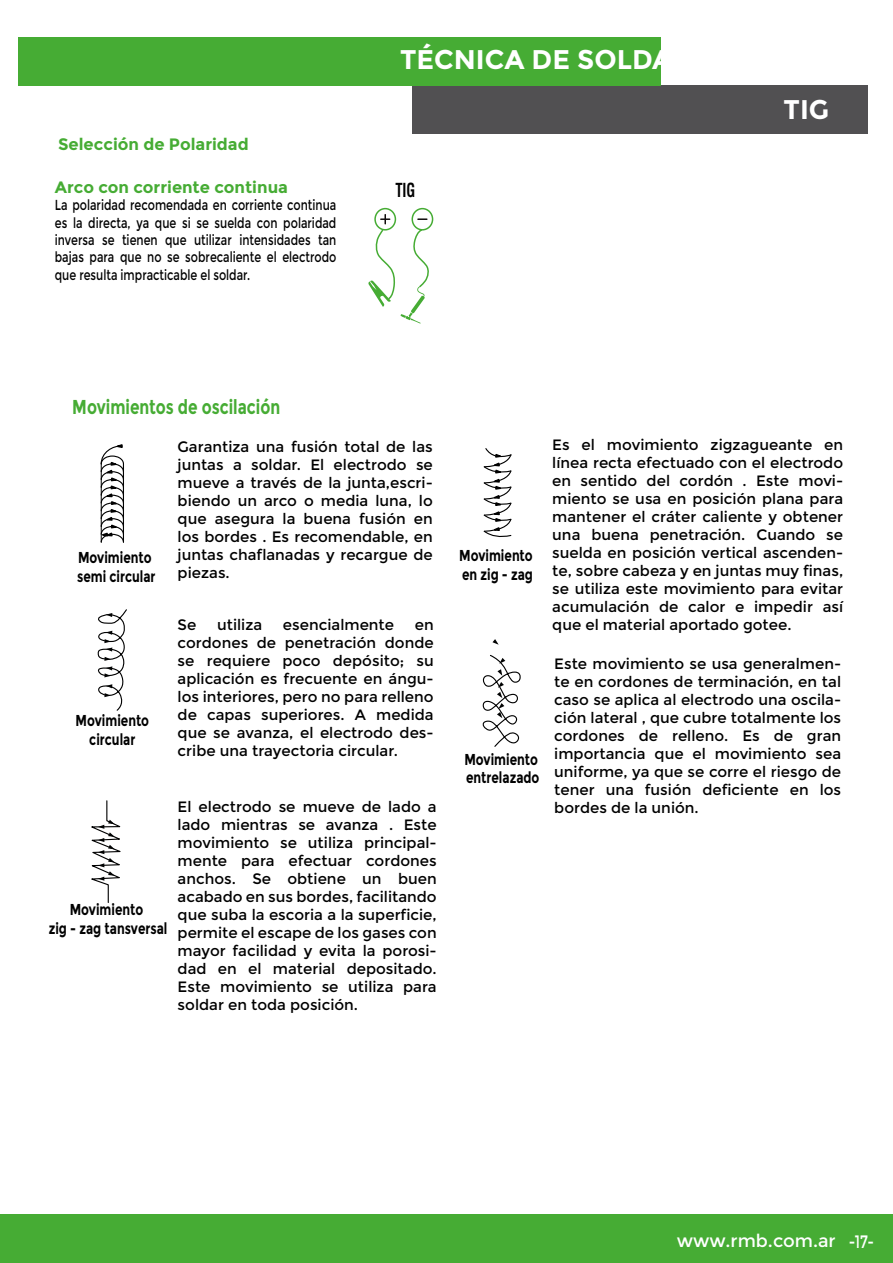
<style>
.page{position:relative;width:893px;height:1263px;background:#fff}
.page>*{position:absolute;margin:0;border:0;box-sizing:border-box;transform-origin:0 0}
.t1{font:700 27px "Montserrat";color:#fff}
.t2{font:700 20.1px "Montserrat";color:#46ac34;scale:.77 1}
.t3{font:700 condensed 18.9px "Helvetica";color:#010101;scale:.77 1}
.t4{font:18px "Montserrat";color:#fff}
.t5{font:700 16.5px "Montserrat";color:#46ac34}
.t6{font:700 15.75px/18.9px "Montserrat";color:#010101;scale:.77 1}
.t7{font:15px/18px "Montserrat";color:#010101;text-align:justify}
.t8{font:14.55px/17.4px "Montserrat";color:#010101;text-align:justify;scale:.77 1}
</style>
<div class="page">
<div style="left:374px;top:208px;width:22px;height:23px;border:2px solid #46ac34;border-radius:50%"></div>
<div style="left:411px;top:208px;width:22px;height:23px;border:2px solid #46ac34;border-radius:50%"></div>
<svg style="left:368px;top:215px;width:64px;height:109px"></svg>
<svg style="left:100px;top:444px;width:24px;height:99px"></svg>
<svg style="left:483px;top:448px;width:29px;height:89px"></svg>
<svg style="left:91px;top:800px;width:30px;height:103px"></svg>
<svg style="left:97px;top:609px;width:30px;height:102px"></svg>
<svg style="left:492px;top:639px;width:7px;height:6px"></svg>
<svg style="left:482px;top:654px;width:39px;height:93px"></svg>
<div style="left:412px;top:86px;width:455px;height:48px;background:#515052"></div>
<div style="left:18px;top:38px;width:642px;height:48px;background:#46ac34"></div>
<div style="left:1px;top:1215px;width:892px;height:48px;background:#46ac34"></div>
<p class="t5" style="left:58px;top:134px;width:192px">Selección de Polaridad</p>
<p class="t5" style="left:55px;top:177px;width:235px">Arco con corriente continua</p>
<p class="t8" style="left:55px;top:197px;width:367px">La polaridad recomendada en corriente continua es la directa, ya que si se suelda con polaridad inversa se tienen que utilizar intensidades tan bajas para que no se sobrecaliente el electrodo que resulta impracticable el soldar.</p>
<h2 class="t2" style="left:72px;top:395px;width:271px">Movimientos de oscilación</h2>
<h1 class="t1" style="left:400px;top:43px;width:355px">TÉCNICA DE SOLDADURA</h1>
<p class="t3" style="left:395px;top:178px;width:28px">TIG</p>
<h1 class="t1" style="left:784px;top:93px;width:47px">TIG</h1>
<p class="t7" style="left:178px;top:437px;width:257px">Garantiza una fusión total de las juntas a soldar. El electrodo se mueve a través de la junta,escri&shy;biendo un arco o media luna, lo que asegura la buena fusión en los bordes . Es recomendable, en juntas chaflanadas y recargue de piezas.</p>
<p class="t6" style="left:77px;top:548px;width:103px">Movimiento semi circular</p>
<p class="t6" style="left:459px;top:546px;width:97px">Movimiento en zig - zag</p>
<p class="t7" style="left:552px;top:436px;width:292px">Es el movimiento zigzagueante en línea recta efectuado con el electrodo en sentido del cordón . Este movi&shy;miento se usa en posición plana para mantener el cráter caliente y obtener una buena penetración. Cuando se suelda en posición vertical ascenden&shy;te, sobre cabeza y en juntas muy finas, se utiliza este movimiento para evitar acumulación de calor e impedir así</p>
<p class="t6" style="left:76px;top:711px;width:97px;text-align:center">Movimiento circular</p>
<p class="t6" style="left:49px;top:900px;width:156px;text-align:center">Movimiento<br>zig - zag tansversal</p>
<p class="t7" style="left:178px;top:616px;width:20px">Se</p>
<p class="t7" style="left:217px;top:616px;width:47px">utiliza</p>
<p class="t7" style="left:283px;top:616px;width:113px">esencialmente</p>
<p class="t7" style="left:415px;top:616px;width:20px">en</p>
<p class="t7" style="left:552px;top:616px;width:241px">que el material aportado gotee.</p>
<p class="t7" style="left:178px;top:634px;width:258px">cordones de penetración donde se requiere poco depósito; su aplicación es frecuente en ángu&shy;los interiores, pero no para relleno de capas superiores. A medida que se avanza, el electrodo des&shy;cribe una trayectoria circular.</p>
<p class="t7" style="left:554px;top:655px;width:288px">Este movimiento se usa generalmen&shy;te en cordones de terminación, en tal caso se aplica al electrodo una oscila&shy;ción lateral , que cubre totalmente los cordones de relleno. Es de gran importancia que el movimiento sea uniforme, ya que se corre el riesgo de tener una fusión deficiente en los bordes de la unión.</p>
<p class="t6" style="left:464px;top:749px;width:99px">Movimiento entrelazado</p>
<p class="t7" style="left:178px;top:798px;width:261px">El electrodo se mueve de lado a lado mientras se avanza . Este movimiento se utiliza principal&shy;mente para efectuar cordones anchos. Se obtiene un buen acabado en sus bordes, facilitando que suba la escoria a la superficie, permite el escape de los gases con mayor facilidad y evita la porosi&shy;dad en el material depositado.<br>Este movimiento se utiliza para soldar en toda posición.</p>
<p class="t4" style="left:677px;top:1230px;width:199px">www.rmb.com.ar -2-17-</p>
</div>
